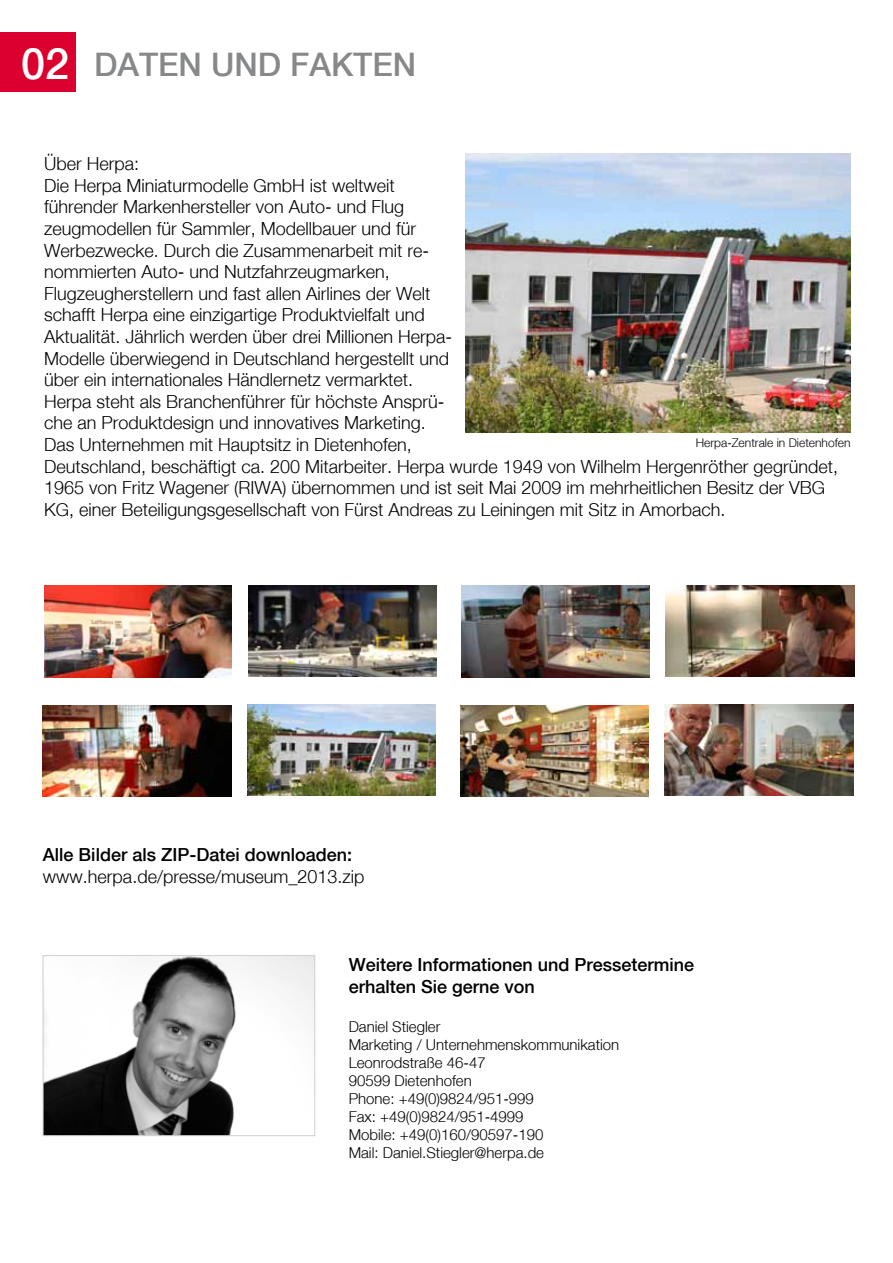
<style>
.page{position:relative;width:893px;height:1263px;background:#fff}
.page>*{position:absolute;margin:0;border:0;box-sizing:border-box;transform-origin:0 0}
.t1{font:500 32.4px "Helvetica Neue";color:#87888a}
.t2{font:300 18px/21.6px "Helvetica Neue";color:#000}
.t3{font:500 18px/21.6px "Helvetica Neue";color:#000}
.t4{font:300 15px/18px "Helvetica Neue";color:#000}
.t5{font:300 12px "Helvetica Neue";color:#000}
.s1{font-size:43.2px;color:#fff}
</style>
<div class="page">
<div style="left:0;top:33px;width:76px;height:59px;background:#dc002e"></div>
<img style="left:466px;top:154px;width:384px;height:278px">
<img style="left:45px;top:957px;width:268px;height:177px">
<div style="left:43px;top:955px;width:272px;height:181px;border:1px solid #d0d1d2"></div>
<img style="left:44px;top:586px;width:187px;height:91px">
<img style="left:248px;top:586px;width:188px;height:91px">
<img style="left:462px;top:586px;width:188px;height:91px">
<img style="left:666px;top:586px;width:188px;height:91px">
<img style="left:43px;top:705px;width:188px;height:91px">
<img style="left:247px;top:705px;width:188px;height:91px">
<img style="left:461px;top:705px;width:188px;height:91px">
<img style="left:665px;top:705px;width:188px;height:91px">
<h1 class="t1" style="left:21px;top:45px;width:396px"><span class="s1">02</span> DATEN UND FAKTEN</h1>
<p class="t2" style="left:44px;top:153px;width:795px">Über Herpa:<br>Die Herpa Miniaturmodelle GmbH ist weltweit<br>führender Markenhersteller von Auto- und Flug<br>zeugmodellen für Sammler, Modellbauer und für<br>Werbezwecke. Durch die Zusammenarbeit mit re-<br>nommierten Auto- und Nutzfahrzeugmarken,<br>Flugzeugherstellern und fast allen Airlines der Welt<br>schafft Herpa eine einzigartige Produktvielfalt und<br>Aktualität. Jährlich werden über drei Millionen Herpa-<br>Modelle überwiegend in Deutschland hergestellt und<br>über ein internationales Händlernetz vermarktet.<br>Herpa steht als Branchenführer für höchste Ansprü-<br>che an Produktdesign und innovatives Marketing.<br>Das Unternehmen mit Hauptsitz in Dietenhofen,<br>Deutschland, beschäftigt ca. 200 Mitarbeiter. Herpa wurde 1949 von Wilhelm Hergenröther gegründet, 1965 von Fritz Wagener (RIWA) übernommen und ist seit Mai 2009 im mehrheitlichen Besitz der VBG KG, einer Beteiligungsgesellschaft von Fürst Andreas zu Leiningen mit Sitz in Amorbach.</p>
<p class="t5" style="left:696px;top:436px;width:156px">Herpa-Zentrale in Dietenhofen</p>
<p class="t3" style="left:43px;top:844px;width:311px">Alle Bilder als ZIP-Datei downloaden:</p>
<p class="t2" style="left:43px;top:865px;width:323px">www.herpa.de/presse/museum_2013.zip</p>
<p class="t3" style="left:349px;top:954px;width:347px">Weitere Informationen und Pressetermine erhalten Sie gerne von</p>
<p class="t4" style="left:349px;top:1018px;width:272px">Daniel Stiegler<br>Marketing / Unternehmenskommunikation<br>Leonrodstraße 46-47<br>90599 Dietenhofen<br>Phone: +49(0)9824/951-999<br>Fax: +49(0)9824/951-4999<br>Mobile: +49(0)160/90597-190<br>Mail: Daniel.Stiegler@herpa.de</p>
</div>
